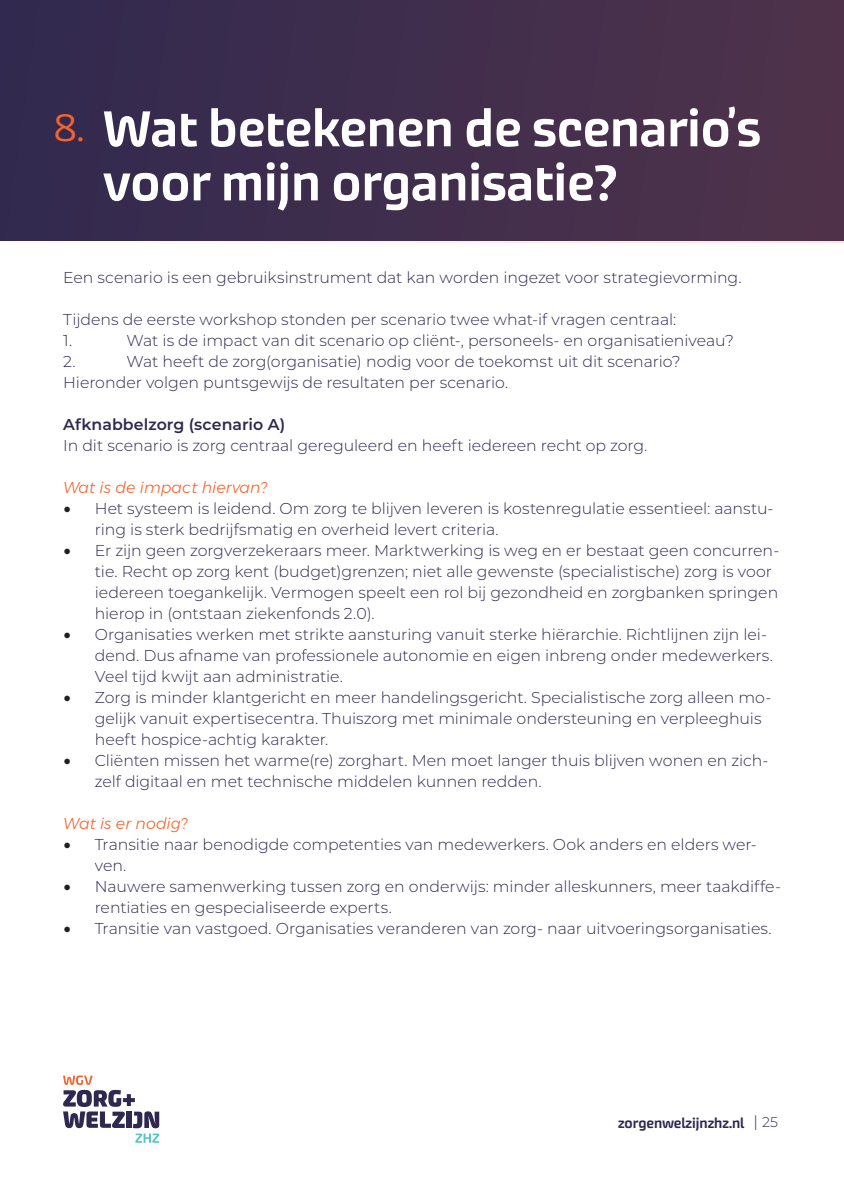
<style>
.page{position:relative;width:844px;height:1191px;background:#fff}
.page>*{position:absolute;margin:0;border:0;box-sizing:border-box;transform-origin:0 0}
.t1{font:500 50.75px/54.1px "Akceler Aalt";color:#fff}
.t2{font:38.5px "Akceler Aalt";color:#f2642f}
.t3{font:300 15.75px/21px "Montserrat";color:#2f2950}
.t4{font:italic 300 15.75px "Montserrat";color:#f2642f}
.t5{font:600 15.75px "Montserrat";letter-spacing:.005em;color:#2f2950}
.t6{font:500 14px "Akceler Aalt";color:#2f2950}
.s1{font-family:"Minion Pro";font-weight:400;font-size:21px;color:#231f20}
.s2{font-family:"Montserrat";font-weight:300;font-size:15.75px}
.s3{font-family:"Montserrat";font-weight:300}
</style>
<div class="page">
<svg style="left:63px;top:1075px;width:96px;height:67px"></svg>
<div style="left:0;top:0;width:843px;height:243px;background:linear-gradient(to right,#31294f,#4f324a)"></div>
<p class="t2" style="left:54px;top:99px;width:32px">8.</p>
<p class="t1" style="left:103px;top:98px;width:659px">Wat betekenen de scenario’s voor mijn organisatie?</p>
<p class="t3" style="left:63px;top:266px;width:679px">Een scenario is een gebruiksinstrument dat kan worden ingezet voor strategievorming.</p>
<p class="t3" style="left:63px;top:308px;width:614px">Tijdens de eerste workshop stonden per scenario twee what-if vragen centraal:</p>
<p class="t3" style="left:63px;top:329px;width:10px">1.</p>
<p class="t3" style="left:126px;top:329px;width:609px">Wat is de impact van dit scenario op cliënt-, personeels- en organisatieniveau?</p>
<p class="t3" style="left:63px;top:350px;width:14px">2.</p>
<p class="t3" style="left:126px;top:350px;width:555px">Wat heeft de zorg(organisatie) nodig voor de toekomst uit dit scenario?</p>
<p class="t3" style="left:63px;top:371px;width:446px">Hieronder volgen puntsgewijs de resultaten per scenario.</p>
<p class="t5" style="left:63px;top:413px;width:223px">Afknabbelzorg (scenario A)</p>
<p class="t3" style="left:63px;top:434px;width:585px">In dit scenario is zorg centraal gereguleerd en heeft iedereen recht op zorg.</p>
<p class="t4" style="left:63px;top:475px;width:205px">Wat is de impact hiervan?</p>
<p class="t3" style="left:95px;top:497px;width:680px;text-indent:-32px"><span class="s1">•</span> Het systeem is leidend. Om zorg te blijven leveren is kostenregulatie essentieel: aanstu&shy;ring is sterk bedrijfsmatig en overheid levert criteria.</p>
<p class="t3" style="left:95px;top:539px;width:686px;text-indent:-32px"><span class="s1">•</span> Er zijn geen zorgverzekeraars meer. Marktwerking is weg en er bestaat geen concurren&shy;tie. Recht op zorg kent (budget)grenzen; niet alle gewenste (specialistische) zorg is voor iedereen toegankelijk. Vermogen speelt een rol bij gezondheid en zorgbanken springen hierop in (ontstaan ziekenfonds 2.0).</p>
<p class="t3" style="left:95px;top:623px;width:679px;text-indent:-32px"><span class="s1">•</span> Organisaties werken met strikte aansturing vanuit sterke hiërarchie. Richtlijnen zijn lei&shy;dend. Dus afname van professionele autonomie en eigen inbreng onder medewerkers.<br>Veel tijd kwijt aan administratie.</p>
<p class="t3" style="left:95px;top:686px;width:678px;text-indent:-32px"><span class="s1">•</span> Zorg is minder klantgericht en meer handelingsgericht. Specialistische zorg alleen mo&shy;gelijk vanuit expertisecentra. Thuiszorg met minimale ondersteuning en verpleeghuis heeft hospice-achtig karakter.</p>
<p class="t3" style="left:95px;top:749px;width:675px;text-indent:-32px"><span class="s1">•</span> Cliënten missen het warme(re) zorghart. Men moet langer thuis blijven wonen en zich&shy;zelf digitaal en met technische middelen kunnen redden.</p>
<p class="t4" style="left:63px;top:811px;width:126px">Wat is er nodig?</p>
<p class="t3" style="left:95px;top:833px;width:663px;text-indent:-32px"><span class="s1">•</span> Transitie naar benodigde competenties van medewerkers. Ook anders en elders wer&shy;ven.</p>
<p class="t3" style="left:95px;top:875px;width:687px;text-indent:-32px"><span class="s1">•</span> Nauwere samenwerking tussen zorg en onderwijs: minder alleskunners, meer taakdiffe&shy;rentiaties en gespecialiseerde experts.</p>
<p class="t3" style="left:63px;top:917px;width:709px"><span class="s1">•</span> Transitie van vastgoed. Organisaties veranderen van zorg- naar uitvoeringsorganisaties.</p>
<p class="t6" style="left:618px;top:1112px;width:161px">zorgenwelzijnzhz.nl <span class="s2">|</span> <span class="s3">25</span></p>
</div>
